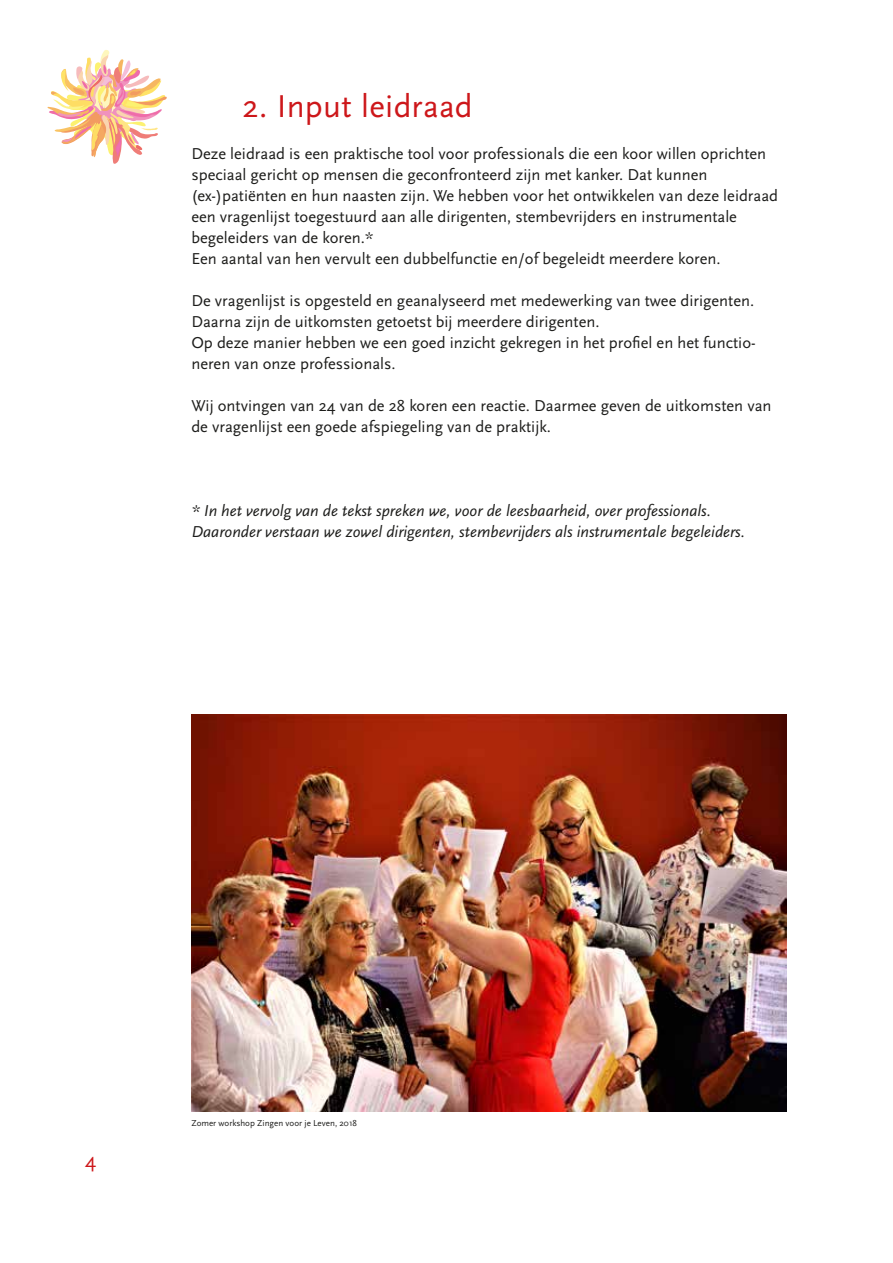
<style>
.page{position:relative;width:893px;height:1263px;background:#fff}
.page>*{position:absolute;margin:0;border:0;box-sizing:border-box;transform-origin:0 0}
.Kop{font:33px "Scala Sans OT";letter-spacing:.01em;color:#cd171a}
.t1{font:21px "Scala Sans OT";color:#cd171a}
.t2{font:16.5px/21px "Scala Sans OT";color:#1d1d1b}
.t3{font:italic 16.5px "Scala Sans OT";color:#1d1d1b}
.t4{font:9px "Scala Sans OT";color:#1d1d1b}
</style>
<div class="page">
<svg style="left:47px;top:50px;width:120px;height:114px"></svg>
<img style="left:191px;top:714px;width:596px;height:397px">
<p class="Kop" style="left:242px;top:89px;width:232px">2. Input leidraad</p>
<p class="t2" style="left:191px;top:144px;width:576px">Deze leidraad is een praktische tool voor professionals die een koor willen oprichten speciaal gericht op mensen die geconfronteerd zijn met kanker. Dat kunnen</p>
<p class="t2" style="left:191px;top:186px;width:588px">(ex-)patiënten en hun naasten zijn. We hebben voor het ontwikkelen van deze leidraad een vragenlijst toegestuurd aan alle dirigenten, stembevrijders en instrumentale</p>
<p class="t2" style="left:191px;top:228px;width:183px">begeleiders van de koren.*</p>
<p class="t2" style="left:191px;top:249px;width:531px">Een aantal van hen vervult een dubbelfunctie en/of begeleidt meerdere koren.</p>
<p class="t2" style="left:191px;top:291px;width:564px">De vragenlijst is opgesteld en geanalyseerd met medewerking van twee dirigenten.<br>Daarna zijn de uitkomsten getoetst bij meerdere dirigenten.</p>
<p class="t2" style="left:191px;top:333px;width:566px">Op deze manier hebben we een goed inzicht gekregen in het profiel en het functio-</p>
<p class="t2" style="left:191px;top:354px;width:206px">neren van onze professionals.</p>
<p class="t2" style="left:191px;top:396px;width:582px">Wij ontvingen van 24 van de 28 koren een reactie. Daarmee geven de uitkomsten van de vragenlijst een goede afspiegeling van de praktijk.</p>
<p class="t3" style="left:191px;top:502px;width:521px">* In het vervolg van de tekst spreken we, voor de leesbaarheid, over professionals.</p>
<p class="t3" style="left:191px;top:523px;width:555px">Daaronder verstaan we zowel dirigenten, stembevrijders als instrumentale begeleiders.</p>
<p class="t1" style="left:85px;top:1149px;width:13px">4</p>
<p class="t4" style="left:191px;top:1119px;width:167px">Zomer workshop Zingen voor je Leven, 2018</p>
</div>
